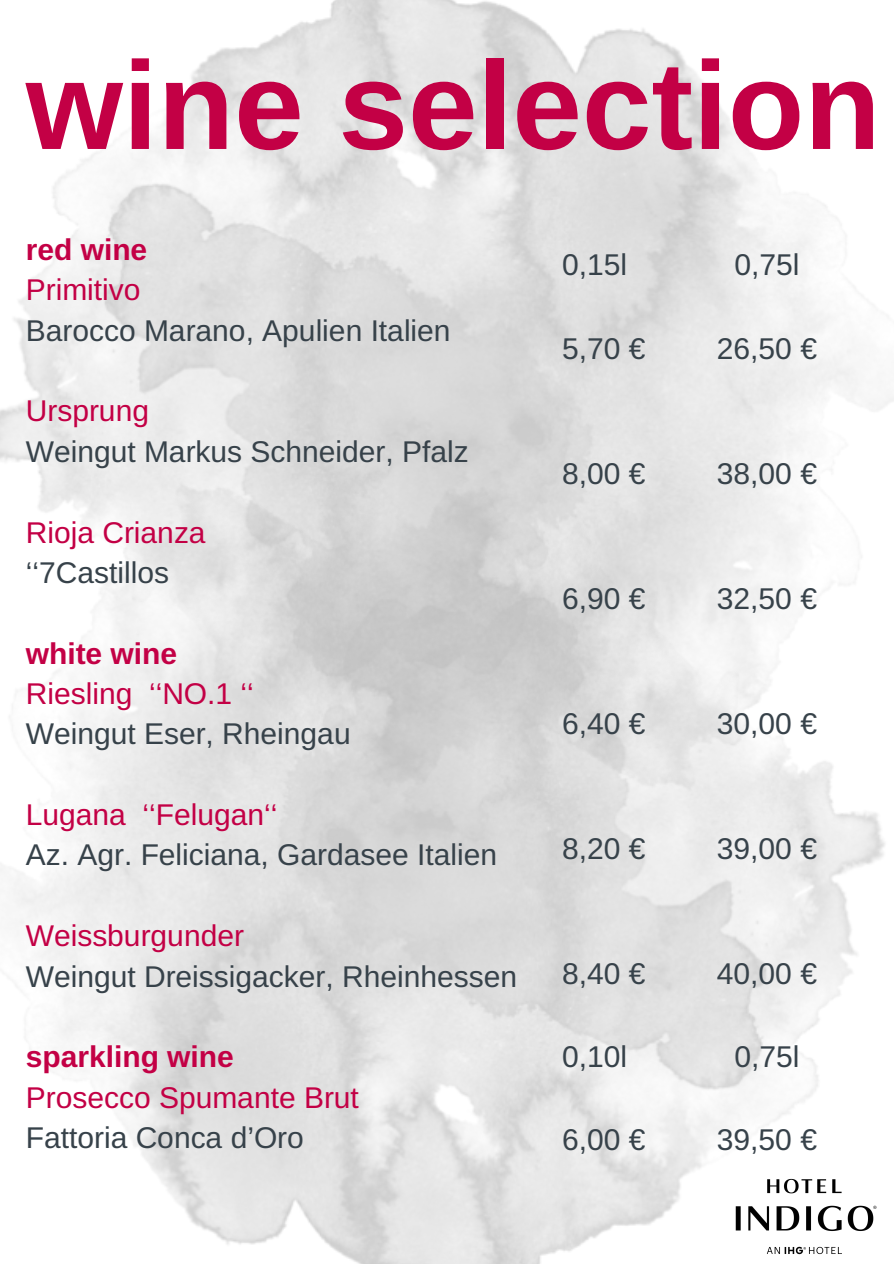
<style>
.page{position:relative;width:894px;height:1264px;background:#fff}
.page>*{position:absolute;margin:0;border:0;box-sizing:border-box;transform-origin:0 0}
.t1{font:700 124.95px "Arimo";color:#c30045}
.t2{font:30px "Arimo";color:#37424a}
.t3{font:30px "Arimo";color:#c30045}
.t4{font:700 30px "Arimo";color:#c30045}
</style>
<div class="page">
<img style="left:0;top:370px;width:893px;height:893px">
<h1 class="t1" style="left:26px;top:36px;width:856px">wine selection</h1>
<p class="t4" style="left:26px;top:233px;width:123px">red wine</p>
<p class="t3" style="left:26px;top:273px;width:116px">Primitivo</p>
<p class="t2" style="left:26px;top:313px;width:426px">Barocco Marano, Apulien Italien</p>
<p class="t3" style="left:26px;top:394px;width:125px">Ursprung</p>
<p class="t2" style="left:26px;top:434px;width:444px">Weingut Markus Schneider, Pfalz</p>
<p class="t3" style="left:26px;top:515px;width:181px">Rioja Crianza</p>
<p class="t2" style="left:26px;top:556px;width:145px">‘‘7Castillos</p>
<p class="t4" style="left:26px;top:636px;width:153px">white wine</p>
<p class="t3" style="left:26px;top:677px;width:230px">Riesling ‘‘NO.1 ‘‘</p>
<p class="t2" style="left:26px;top:717px;width:326px">Weingut Eser, Rheingau</p>
<p class="t3" style="left:26px;top:798px;width:253px">Lugana ‘‘Felugan‘‘</p>
<p class="t2" style="left:26px;top:838px;width:473px">Az. Agr. Feliciana, Gardasee Italien</p>
<p class="t3" style="left:26px;top:919px;width:220px">Weissburgunder</p>
<p class="t2" style="left:26px;top:959px;width:493px">Weingut Dreissigacker, Rheinhessen</p>
<p class="t4" style="left:26px;top:1040px;width:210px">sparkling wine</p>
<p class="t3" style="left:26px;top:1080px;width:334px">Prosecco Spumante Brut</p>
<p class="t2" style="left:26px;top:1120px;width:280px">Fattoria Conca d’Oro</p>
<p class="t2" style="left:562px;top:248px;width:67px">0,15l</p>
<p class="t2" style="left:562px;top:331px;width:85px">5,70 €</p>
<p class="t2" style="left:562px;top:456px;width:85px">8,00 €</p>
<p class="t2" style="left:562px;top:581px;width:85px">6,90 €</p>
<p class="t2" style="left:562px;top:706px;width:85px">6,40 €</p>
<p class="t2" style="left:562px;top:831px;width:85px">8,20 €</p>
<p class="t2" style="left:562px;top:956px;width:85px">8,40 €</p>
<p class="t2" style="left:562px;top:1039px;width:67px">0,10l</p>
<p class="t2" style="left:562px;top:1123px;width:85px">6,00 €</p>
<p class="t2" style="left:734px;top:248px;width:67px">0,75l</p>
<p class="t2" style="left:716px;top:331px;width:102px">26,50 €</p>
<p class="t2" style="left:716px;top:456px;width:102px">38,00 €</p>
<p class="t2" style="left:716px;top:581px;width:102px">32,50 €</p>
<p class="t2" style="left:716px;top:706px;width:102px">30,00 €</p>
<p class="t2" style="left:716px;top:831px;width:102px">39,00 €</p>
<p class="t2" style="left:716px;top:956px;width:102px">40,00 €</p>
<p class="t2" style="left:734px;top:1039px;width:67px">0,75l</p>
<p class="t2" style="left:716px;top:1123px;width:102px">39,50 €</p>
</div>
